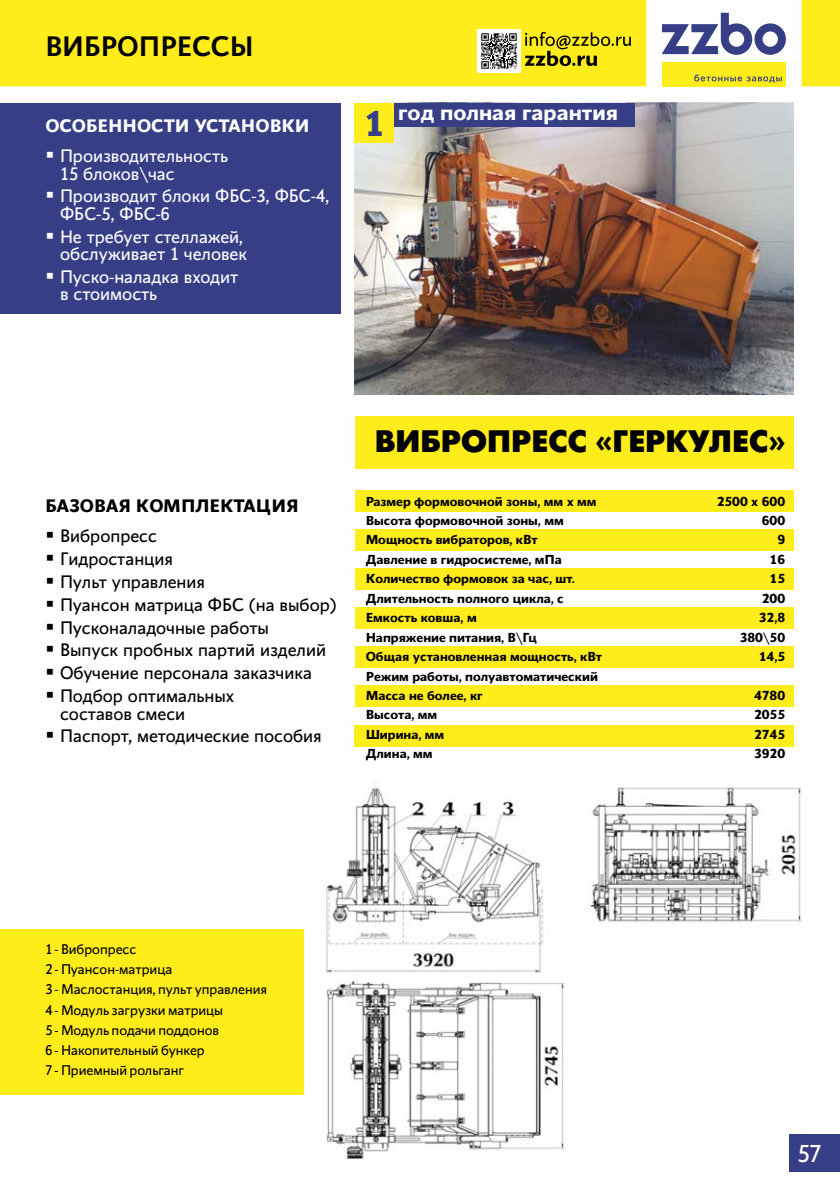
<style>
.page{position:relative;width:840px;height:1190px;background:#fff}
.page>*{position:absolute;margin:0;border:0;box-sizing:border-box;transform-origin:0 0}
.t1{font:900 28.8px "A Futurica";color:#000}
.t2{font:500 28px "Conqueror Sans";color:#000}
.t3{font:24.4px "Conqueror Sans";color:#fefefe}
.t4{font:700 22px "Conqueror Sans";color:#fefefe}
.t5{font:18px/22.8px "Conqueror Sans";color:#000}
.t6{font:18px/17.4px "Conqueror Sans";color:#fefefe}
.t7{font:700 18px "Conqueror Sans";color:#fefefe}
.t8{font:700 18px "Conqueror Sans";color:#000}
.t9{font:14px/20.2px "Conqueror Sans";color:#000}
.t10{font:700 13px/19.4px "Conqueror Sans";color:#000}
.s1{font-size:36px;color:#363f86}
</style>
<div class="page">
<div style="left:355px;top:416px;width:439px;height:53px;background:#ffec1b"></div>
<div style="left:0;top:103px;width:341px;height:211px;background:#363f86"></div>
<div style="left:355px;top:490px;width:439px;height:22px;background:#ffec1b"></div>
<div style="left:355px;top:529px;width:439px;height:22px;background:#ffec1b"></div>
<div style="left:0;top:929px;width:303px;height:166px;background:#ffec1b"></div>
<div style="left:355px;top:568px;width:439px;height:22px;background:#ffec1b"></div>
<div style="left:355px;top:607px;width:439px;height:22px;background:#ffec1b"></div>
<div style="left:355px;top:646px;width:439px;height:22px;background:#ffec1b"></div>
<div style="left:355px;top:685px;width:439px;height:22px;background:#ffec1b"></div>
<div style="left:354px;top:725px;width:439px;height:21px;background:#ffec1b"></div>
<img style="left:355px;top:103px;width:439px;height:292px">
<img style="left:327px;top:781px;width:474px;height:377px">
<svg style="left:0;top:0;width:840px;height:86px;background:#feed2f"></svg>
<svg style="left:662px;top:13px;width:124px;height:42px"></svg>
<div style="left:662px;top:62px;width:124px;height:24px;background:#ffec1b"></div>
<svg style="left:694px;top:74px;width:88px;height:9px"></svg>
<svg style="left:525px;top:32px;width:106px;height:34px;background:#c1b314"></svg>
<img style="left:478px;top:29px;width:43px;height:1px">
<div style="left:790px;top:1134px;width:50px;height:38px;background:#363f86"></div>
<img style="left:478px;top:30px;width:43px;height:43px">
<div style="left:354px;top:103px;width:40px;height:40px;background:#ffec1b"></div>
<div style="left:394px;top:103px;width:240px;height:24px;background:#363f86"></div>
<h2 class="t2" style="left:45px;top:35px;width:210px">ВИБРОПРЕССЫ</h2>
<h3 class="t7" style="left:45px;top:115px;width:266px">ОСОБЕННОСТИ УСТАНОВКИ</h3>
<h3 class="t6" style="left:60px;top:147px;width:169px">Производительность<br>15 блоков\час</h3>
<h3 class="t6" style="left:60px;top:187px;width:270px">Производит блоки ФБС-3, ФБС-4,<br>ФБС-5, ФБС-6</h3>
<h3 class="t6" style="left:60px;top:228px;width:188px">Не требует стеллажей, обслуживает 1 человек</h3>
<h3 class="t6" style="left:60px;top:268px;width:180px">Пуско-наладка входит в стоимость</h3>
<h3 class="t4" style="left:363px;top:99px;width:256px"><span class="s1">1</span> год полная гарантия</h3>
<h3 class="t8" style="left:45px;top:495px;width:255px">БАЗОВАЯ КОМПЛЕКТАЦИЯ</h3>
<h3 class="t5" style="left:60px;top:525px;width:278px">Вибропресс<br>Гидростанция<br>Пульт управления<br>Пуансон матрица ФБС (на выбор)<br>Пусконаладочные работы<br>Выпуск пробных партий изделий<br>Обучение персонала заказчика<br>Подбор оптимальных</h3>
<h3 class="t5" style="left:60px;top:702px;width:263px">составов смеси<br>Паспорт, методические пособия</h3>
<h1 class="t1" style="left:375px;top:429px;width:412px">ВИБРОПРЕСС «ГЕРКУЛЕС»</h1>
<p class="t10" style="left:366px;top:491px;width:238px">Размер формовочной зоны, мм х мм<br>Высота формовочной зоны, мм<br>Мощность вибраторов, кВт<br>Давление в гидросистеме, мПа<br>Количество формовок за час, шт.<br>Длительность полного цикла, с<br>Емкость ковша, м<br>Напряжение питания, В\Гц<br>Общая установленная мощность, кВт<br>Режим работы, полуавтоматический<br>Масса не более, кг<br>Высота, мм<br>Ширина, мм<br>Длина, мм</p>
<p class="t10" style="left:717px;top:491px;width:70px;text-align:right">2500 х 600<br>600<br>9<br>16<br>15<br>200<br>32,8<br>380\50<br>14,5</p>
<p class="t10" style="left:754px;top:686px;width:33px;text-align:justify">4780<br>2055<br>2745<br>3920</p>
<p class="t9" style="left:45px;top:939px;width:223px">1 - Вибропресс<br>2 - Пуансон-матрица<br>3 - Маслостанция, пульт управления<br>4 - Модуль загрузки матрицы<br>5 - Модуль подачи поддонов<br>6 - Накопительный бункер<br>7 - Приемный рольганг</p>
<h3 class="t3" style="left:797px;top:1140px;width:26px">57</h3>
</div>
